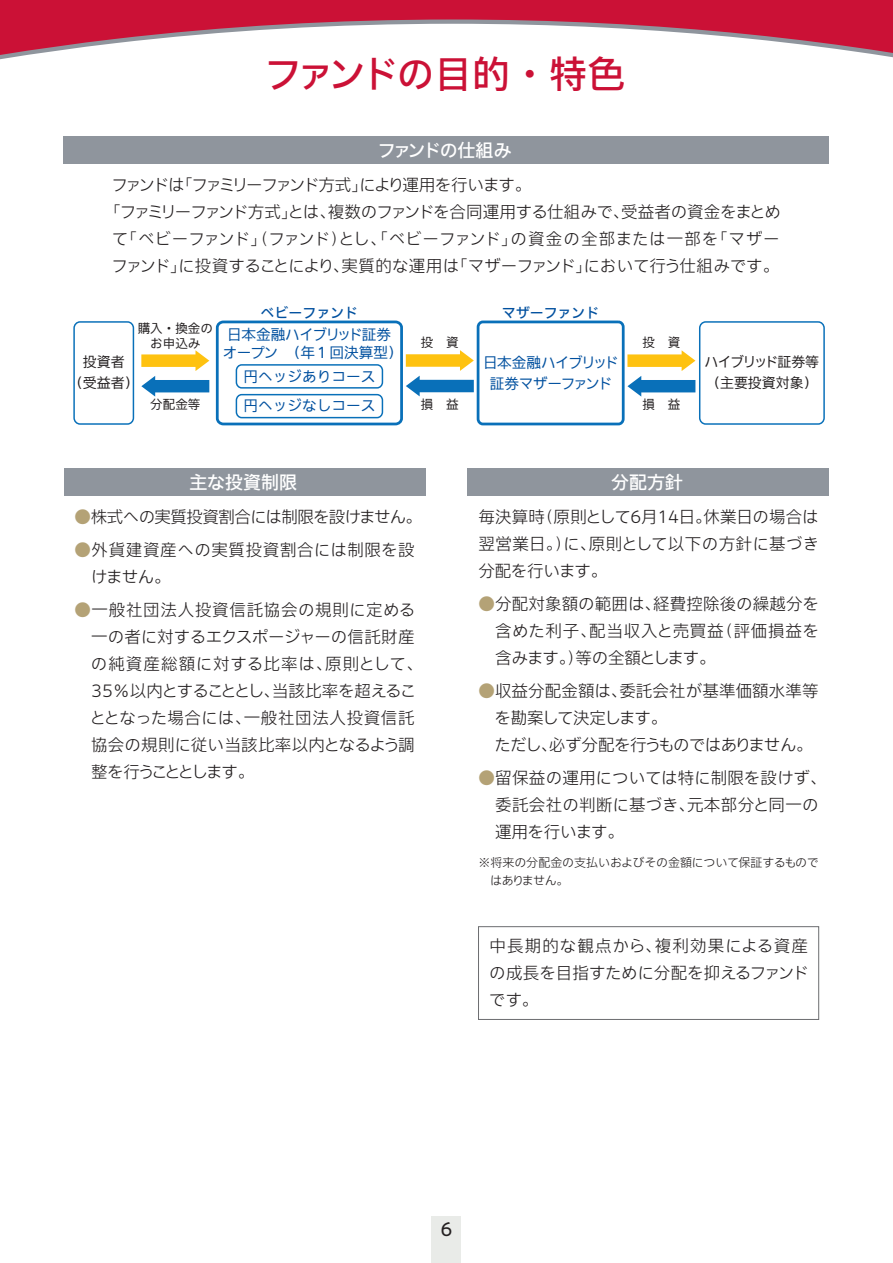
<style>
.page{position:relative;width:893px;height:1263px;background:#fff}
.page>*{position:absolute;margin:0;border:0;box-sizing:border-box;transform-origin:0 0}
.t1{font:500 37.5px "Iwa UCDA Goth Std";letter-spacing:-.055em;color:#cb1136}
.t2{font:500 18px "Iwa UCDA Goth Std";color:#fff}
.t3{font:500 18px "Iwa UCDA Goth Std";letter-spacing:-.08em;color:#fff}
.t4{font:100 18px "Iwa UCDA Goth Std";color:#231f20}
.t5{font:300 16.5px/27px "Iwa UCDA Goth Std";color:#231f20;text-align:justify}
.t6{font:300 16.5px "Iwa UCDA Goth Std";letter-spacing:-.06em;color:#231f20}
.t7{font:300 16.5px "Iwa UCDA Goth Std";letter-spacing:-.12em;color:#231f20}
.t8{font:300 16.5px/27px "Iwa UCDA Goth Std";letter-spacing:.04em;color:#231f20}
.t9{font:300 16.5px "Iwa UCDA Goth Std";letter-spacing:-.04em;color:#231f20}
.t10{font:100 14.7px/17.5px "Iwa UCDA Goth Std";letter-spacing:-.03em;color:#01509f}
.t11{font:100 14.7px/21px "Iwa UCDA Goth Std";letter-spacing:-.04em;color:#01509f;text-align:center}
.t12{font:100 14.7px/29.7px "Iwa UCDA Goth Std";color:#01509f}
.t13{font:100 13.95px/21px "Iwa UCDA Goth Std";color:#231f20;text-align:center}
.t14{font:500 13.95px "Iwa UCDA Goth Std";color:#01509f}
.t15{font:100 12.6px/15px "Iwa UCDA Goth Std";color:#231f20;text-align:center}
.t16{font:300 12px/18px "Iwa UCDA Goth Std";letter-spacing:-.015em;color:#231f20}
.s1{color:#b4a276}
</style>
<div class="page">
<div style="left:432px;top:1216px;width:29px;height:47px;background:#e9ebe8"></div>
<svg style="left:0;top:0;width:893px;height:60px;fill:#cb1136"></svg>
<div style="left:64px;top:136px;width:765px;height:28px;background:#8f959d"></div>
<div style="left:468px;top:468px;width:361px;height:27px;background:#8f959d"></div>
<div style="left:64px;top:468px;width:361px;height:27px;background:#8f959d"></div>
<div style="left:73px;top:321px;width:61px;height:104px;background:#fff;border:1px solid #0970b9;border-radius:6px"></div>
<svg style="left:406px;top:350px;width:68px;height:46px"></svg>
<div style="left:699px;top:321px;width:126px;height:104px;background:#fff;border:1px solid #0970b9;border-radius:6px"></div>
<div style="left:477px;top:321px;width:148px;height:104px;border:3px solid #0970b9;border-radius:5px"></div>
<div style="left:216px;top:321px;width:187px;height:104px;border:3px solid #0970b9;border-radius:6px"></div>
<div style="left:236px;top:364px;width:147px;height:25px;border:1px solid #0970b9;border-radius:6px"></div>
<div style="left:236px;top:394px;width:147px;height:24px;border:1px solid #0970b9;border-radius:6px"></div>
<svg style="left:627px;top:350px;width:68px;height:47px"></svg>
<svg style="left:141px;top:350px;width:68px;height:47px"></svg>
<div style="left:478px;top:926px;width:341px;height:94px;border:1px solid #6c6d70"></div>
<h1 class="t1" style="left:264px;top:46px;width:362px">ファンドの目的・特色</h1>
<p class="t3" style="left:378px;top:137px;width:135px">ファンドの仕組み</p>
<p class="t7" style="left:111px;top:173px;width:421px">ファンドは「ファミリーファンド方式」により運用を行います。</p>
<p class="t6" style="left:104px;top:200px;width:678px">「ファミリーファンド方式」とは、複数のファンドを合同運用する仕組みで、受益者の資金をまとめ</p>
<p class="t5" style="left:112px;top:224px;width:669px">て「ベビーファンド」（ファンド）とし、「ベビーファンド」の資金の全部または一部を「マザー</p>
<p class="t5" style="left:111px;top:251px;width:669px">ファンド」に投資することにより、実質的な運用は「マザーファンド」において行う仕組みです。</p>
<p class="t13" style="left:69px;top:350px;width:71px">投資者<br>（受益者）</p>
<p class="t15" style="left:138px;top:320px;width:77px">購入・換金のお申込み</p>
<p class="t15" style="left:150px;top:396px;width:52px">分配金等</p>
<p class="t14" style="left:261px;top:302px;width:99px">ベビーファンド</p>
<p class="t10" style="left:223px;top:325px;width:181px">日本金融ハイブリッド証券オープン　（年１回決算型）</p>
<p class="t12" style="left:243px;top:360px;width:133px">円ヘッジありコース円ヘッジなしコース</p>
<p class="t15" style="left:421px;top:333px;width:39px">投　資</p>
<p class="t15" style="left:421px;top:396px;width:39px">損　益</p>
<p class="t14" style="left:502px;top:302px;width:99px">マザーファンド</p>
<p class="t11" style="left:483px;top:351px;width:137px">日本金融ハイブリッド証券マザーファンド</p>
<p class="t15" style="left:643px;top:334px;width:39px">投　資</p>
<p class="t15" style="left:643px;top:396px;width:39px">損　益</p>
<p class="t13" style="left:704px;top:350px;width:116px;text-align:left">ハイブリッド証券等（主要投資対象）</p>
<p class="t2" style="left:189px;top:469px;width:109px">主な投資制限</p>
<p class="t2" style="left:611px;top:469px;width:73px">分配方針</p>
<p class="t9" style="left:74px;top:505px;width:349px"><span class="s1">●</span>株式への実質投資割合には制限を設けません。</p>
<p class="t8" style="left:91px;top:535px;width:325px;text-indent:-17px"><span class="s1">●</span>外貨建資産への実質投資割合には制限を設けません。</p>
<p class="t5" style="left:89px;top:595px;width:335px;text-align:left;text-indent:-15px"><span class="s1">●</span>一般社団法人投資信託協会の規則に定める一の者に対するエクスポージャーの信託財産の純資産総額に対する比率は、原則として、<br>35％以内とすることとし、当該比率を超えることとなった場合には、一般社団法人投資信託協会の規則に従い当該比率以内となるよう調整を行うこととします。</p>
<p class="t5" style="left:478px;top:502px;width:342px">毎決算時（原則として6月14日。休業日の場合は翌営業日。）に、原則として以下の方針に基づき分配を行います。</p>
<p class="t5" style="left:495px;top:589px;width:325px;text-indent:-17px"><span class="s1">●</span>分配対象額の範囲は、経費控除後の繰越分を含めた利子、配当収入と売買益（評価損益を含みます。）等の全額とします。</p>
<p class="t5" style="left:495px;top:676px;width:325px;text-align:left;text-indent:-16px"><span class="s1">●</span>収益分配金額は、委託会社が基準価額水準等を勘案して決定します。<br>ただし、必ず分配を行うものではありません。</p>
<p class="t5" style="left:495px;top:763px;width:333px;text-align:left;text-indent:-17px"><span class="s1">●</span>留保益の運用については特に制限を設けず、委託会社の判断に基づき、元本部分と同一の運用を行います。</p>
<p class="t16" style="left:490px;top:852px;width:330px;text-indent:-12px">※将来の分配金の支払いおよびその金額について保証するものではありません。</p>
<p class="t5" style="left:489px;top:931px;width:322px">中長期的な観点から、複利効果による資産の成長を目指すために分配を抑えるファンドです。</p>
<p class="t4" style="left:440px;top:1216px;width:14px">6</p>
</div>
